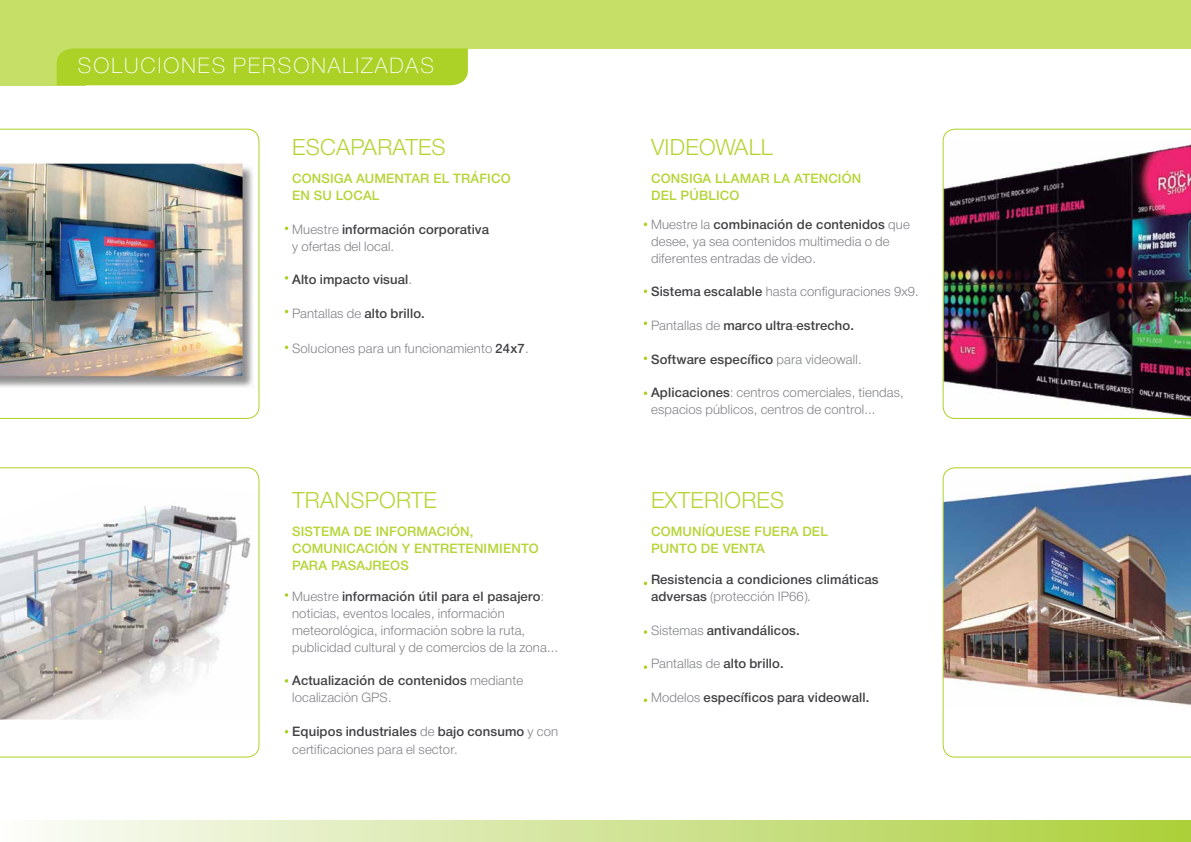
<style>
.page{position:relative;width:1191px;height:842px;background:#fff}
.page>*{position:absolute;margin:0;border:0;box-sizing:border-box;transform-origin:0 0}
.t1{font:24px "NH45";letter-spacing:.01em;color:#b4d536}
.t2{font:23px "NH35";letter-spacing:.09em;color:#fff}
.t3{font:14px/16.8px "NH45";letter-spacing:.01em;color:#808285}
.t4{font:14px "NH65";letter-spacing:.01em;color:#414042}
.t5{font:14px/16.8px "NH65";letter-spacing:.01em;color:#b4d536}
.s1{font-family:"NH45";color:#808285}
.s2{font-family:"NH65";color:#414042}
</style>
<div class="page">
<div style="left:0;top:0;width:1191px;height:48px;background:#c6df67"></div>
<div style="left:0;top:20px;width:85px;height:65px;background:#c6df67"></div>
<div style="left:57px;top:48px;width:411px;height:37px;background:#acd127"></div>
<img style="left:0;top:129px;width:259px;height:290px">
<img style="left:943px;top:129px;width:248px;height:290px">
<svg style="left:0;top:467px;width:259px;height:290px"></svg>
<img style="left:943px;top:467px;width:248px;height:290px">
<div style="left:0;top:821px;width:1191px;height:21px;background:linear-gradient(to right,#fbfcfb,#accf3b)"></div>
<svg style="left:285px;top:593px;width:3px;height:4px"></svg>
<svg style="left:643px;top:630px;width:4px;height:4px"></svg>
<svg style="left:643px;top:665px;width:4px;height:4px"></svg>
<svg style="left:285px;top:679px;width:3px;height:4px"></svg>
<svg style="left:643px;top:698px;width:4px;height:4px"></svg>
<svg style="left:285px;top:276px;width:3px;height:4px"></svg>
<svg style="left:643px;top:321px;width:4px;height:4px"></svg>
<svg style="left:643px;top:356px;width:4px;height:4px"></svg>
<svg style="left:643px;top:391px;width:4px;height:4px"></svg>
<h2 class="t2" style="left:78px;top:50px;width:32px">SOLUCIONE</h2>
<h2 class="t2" style="left:212px;top:50px;width:36px">S PER</h2>
<h2 class="t2" style="left:278px;top:50px;width:30px">SONALI</h2>
<h2 class="t2" style="left:361px;top:50px;width:74px">ZADAS</h2>
<h1 class="t1" style="left:292px;top:131px;width:155px">ESCAPARATES</h1>
<p class="t5" style="left:292px;top:172px;width:220px">CONSIGA AUMENTAR EL TRÁFICO<br>EN SU LOCAL</p>
<p class="t4" style="left:292px;top:220px;width:198px"><span class="s1">Muestre</span> información corporativa</p>
<p class="t3" style="left:292px;top:239px;width:104px">y ofertas del local.</p>
<p class="t4" style="left:292px;top:270px;width:122px">Alto impacto visual<span class="s1">.</span></p>
<p class="t3" style="left:292px;top:306px;width:134px">Pantallas de <span class="s2">alto brillo.</span></p>
<p class="t3" style="left:292px;top:341px;width:238px">Soluciones para un funcionamiento <span class="s2">24x7</span>.</p>
<h1 class="t1" style="left:292px;top:484px;width:146px">TRANSPORTE</h1>
<p class="t5" style="left:292px;top:524px;width:248px">SISTEMA DE INFORMACIÓN,<br>COMUNICACIÓN Y ENTRETENIMIENTO<br>PARA PASAJREOS</p>
<p class="t4" style="left:292px;top:587px;width:253px"><span class="s1">Muestre</span> información útil para el pasajero<span class="s1">:</span></p>
<p class="t3" style="left:292px;top:606px;width:268px">noticias, eventos locales, información meteorológica, información sobre la ruta, publicidad cultural y de comercios de la zona...</p>
<p class="t4" style="left:292px;top:671px;width:232px">Actualización de contenidos <span class="s1">mediante</span></p>
<p class="t3" style="left:292px;top:690px;width:101px">localización GPS.</p>
<p class="t4" style="left:292px;top:722px;width:267px">Equipos industriales <span class="s1">de</span> bajo consumo <span class="s1">y con</span></p>
<p class="t3" style="left:292px;top:742px;width:167px">certificaciones para el sector.</p>
<h1 class="t1" style="left:651px;top:131px;width:123px">VIDEOWALL</h1>
<p class="t5" style="left:651px;top:172px;width:212px">CONSIGA LLAMAR LA ATENCIÓN<br>DEL PÚBLICO</p>
<p class="t4" style="left:651px;top:215px;width:260px"><span class="s1">Muestre la</span> combinación de contenidos <span class="s1">que</span></p>
<p class="t3" style="left:651px;top:234px;width:240px">desee, ya sea contenidos multimedia o de diferentes entradas de vídeo.</p>
<p class="t3" style="left:651px;top:284px;width:269px"><span class="s2">Sistema escalable</span> hasta configuraciones 9x9.</p>
<p class="t4" style="left:651px;top:316px;width:204px"><span class="s1">Pantallas de</span> marco ultra<span class="s1">-</span>estrecho.</p>
<p class="t4" style="left:651px;top:349px;width:212px">Software específico <span class="s1">para videowall.</span></p>
<p class="t3" style="left:651px;top:385px;width:254px"><span class="s2">Aplicaciones</span>: centros comerciales, tiendas, espacios públicos, centros de control...</p>
<h1 class="t1" style="left:651px;top:484px;width:135px">EXTERIORES</h1>
<p class="t5" style="left:651px;top:524px;width:178px">COMUNÍQUESE FUERA DEL<br>PUNTO DE VENTA</p>
<p class="t4" style="left:651px;top:570px;width:229px">Resistencia a condiciones climáticas</p>
<p class="t3" style="left:651px;top:589px;width:161px"><span class="s2">adversas</span> (protección IP66).</p>
<p class="t4" style="left:651px;top:621px;width:150px"><span class="s1">Sistemas</span> antivandálicos.</p>
<p class="t3" style="left:651px;top:656px;width:134px">Pantallas de <span class="s2">alto brillo.</span></p>
<p class="t4" style="left:651px;top:688px;width:220px"><span class="s1">Modelos</span> específicos para videowall.</p>
</div>
